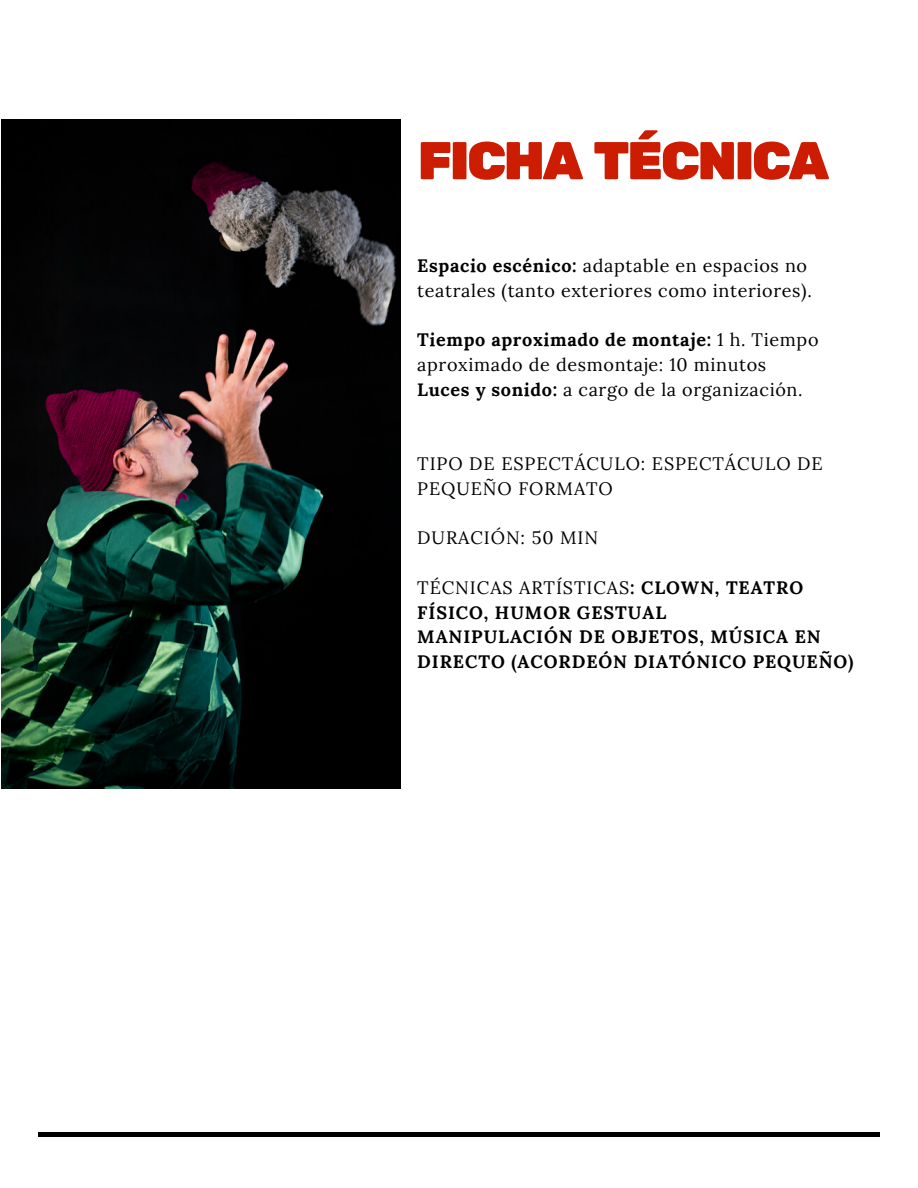
<style>
.page{position:relative;width:918px;height:1188px;background:#fff}
.page>*{position:absolute;margin:0;border:0;box-sizing:border-box;transform-origin:0 0}
.t1{font:53.1px "Rubik One";letter-spacing:-.06em;color:#cc1d03}
.t2{font:18px/24.8px "Lora";letter-spacing:.035em;color:#000}
.t3{font:700 18px/24.8px "Lora";letter-spacing:.05em;color:#000}
.s1{font-weight:700}
.s2{font-weight:400}
</style>
<div class="page">
<hr style="left:38px;top:1133px;width:842px;height:3px;background:#000">
<img style="left:2px;top:120px;width:398px;height:668px">
<h1 class="t1" style="left:417px;top:130px;width:414px">FICHA TÉCNICA</h1>
<p class="t2" style="left:417px;top:253px;width:396px"><span class="s1">Espacio escénico:</span> adaptable en espacios no teatrales (tanto exteriores como interiores).</p>
<p class="t2" style="left:417px;top:327px;width:403px"><span class="s1">Tiempo aproximado de montaje:</span> 1 h. Tiempo aproximado de desmontaje: 10 minutos<br><span class="s1">Luces y sonido:</span> a cargo de la organización.</p>
<p class="t2" style="left:417px;top:451px;width:407px">TIPO DE ESPECTÁCULO: ESPECTÁCULO DE<br>PEQUEÑO FORMATO</p>
<p class="t2" style="left:417px;top:525px;width:182px">DURACIÓN: 50 MIN</p>
<p class="t3" style="left:417px;top:575px;width:438px"><span class="s2">TÉCNICAS ARTÍSTICAS</span>: CLOWN, TEATRO FÍSICO, HUMOR GESTUAL<br>MANIPULACIÓN DE OBJETOS, MÚSICA EN DIRECTO (ACORDEÓN DIATÓNICO PEQUEÑO)</p>
</div>
